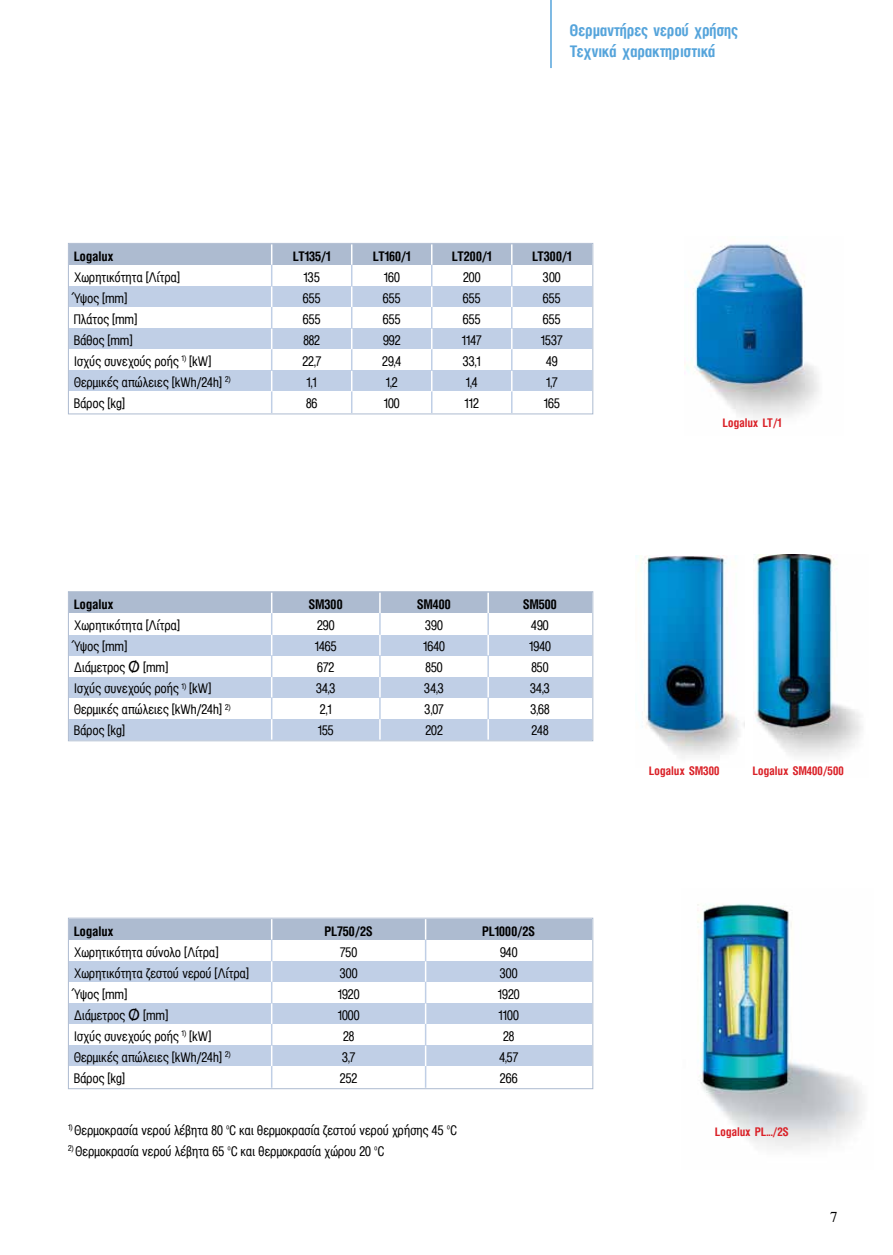
<style>
.page{position:relative;width:893px;height:1255px;background:#fff}
.page>*{position:absolute;margin:0;border:0;box-sizing:border-box;transform-origin:0 0}
.t1{font:700 18px/21px "Mg Helvetica Cond UC Pol";letter-spacing:-.01em;color:#55a4db}
.t2{font:15px/21px "Mg Helvetica Cond UC Pol";color:#000}
.t3{font:700 15px "Mg Helvetica Cond UC Pol";color:#000}
.t4{font:15px "Times";color:#000}
.t5{font:700 13.5px "Mg Helvetica Cond UC Pol";color:#da2128}
</style>
<div class="page">
<div style="left:68px;top:591px;width:525px;height:150px;background:#fff;border:1px solid #adbbd0"></div>
<div style="left:69px;top:592px;width:523px;height:21px;background:#adbbd0"></div>
<div style="left:69px;top:635px;width:523px;height:20px;background:#c0cfe6"></div>
<div style="left:69px;top:677px;width:523px;height:20px;background:#c0cfe6"></div>
<div style="left:69px;top:719px;width:523px;height:20px;background:#c0cfe6"></div>
<div style="left:68px;top:917px;width:525px;height:172px;background:#fff;border:1px solid #adbbd0"></div>
<div style="left:68px;top:243px;width:525px;height:171px;background:#fff;border:1px solid #adbbd0"></div>
<div style="left:69px;top:919px;width:523px;height:20px;background:#adbbd0"></div>
<div style="left:69px;top:244px;width:523px;height:21px;background:#adbbd0"></div>
<div style="left:69px;top:961px;width:523px;height:20px;background:#c0cfe6"></div>
<div style="left:69px;top:287px;width:523px;height:20px;background:#c0cfe6"></div>
<div style="left:69px;top:1003px;width:523px;height:20px;background:#c0cfe6"></div>
<div style="left:69px;top:329px;width:523px;height:20px;background:#c0cfe6"></div>
<div style="left:69px;top:1045px;width:523px;height:20px;background:#c0cfe6"></div>
<div style="left:69px;top:371px;width:523px;height:20px;background:#c0cfe6"></div>
<hr style="left:550px;top:0;width:2px;height:68px;background:#55a4db">
<img style="left:684px;top:244px;width:135px;height:174px">
<img style="left:753px;top:554px;width:110px;height:202px">
<img style="left:636px;top:555px;width:108px;height:203px">
<img style="left:697px;top:903px;width:166px;height:246px">
<svg style="left:271px;top:592px;width:1px;height:147px"></svg>
<hr style="left:379px;top:613px;width:2px;height:22px;background:#c0cfe6">
<hr style="left:379px;top:655px;width:2px;height:22px;background:#c0cfe6">
<hr style="left:379px;top:697px;width:2px;height:22px;background:#c0cfe6">
<hr style="left:379px;top:592px;width:2px;height:21px;background:#fff">
<hr style="left:379px;top:635px;width:2px;height:20px;background:#fff">
<hr style="left:379px;top:677px;width:2px;height:20px;background:#fff">
<hr style="left:379px;top:719px;width:2px;height:20px;background:#fff">
<hr style="left:487px;top:613px;width:2px;height:22px;background:#c0cfe6">
<hr style="left:487px;top:655px;width:2px;height:22px;background:#c0cfe6">
<hr style="left:487px;top:697px;width:2px;height:22px;background:#c0cfe6">
<hr style="left:487px;top:592px;width:2px;height:21px;background:#fff">
<hr style="left:487px;top:635px;width:2px;height:20px;background:#fff">
<hr style="left:487px;top:677px;width:2px;height:20px;background:#fff">
<hr style="left:487px;top:719px;width:2px;height:20px;background:#fff">
<svg style="left:271px;top:919px;width:1px;height:168px"></svg>
<svg style="left:271px;top:244px;width:1px;height:169px"></svg>
<svg style="left:425px;top:919px;width:1px;height:168px"></svg>
<svg style="left:351px;top:244px;width:1px;height:169px"></svg>
<svg style="left:431px;top:244px;width:1px;height:169px"></svg>
<hr style="left:511px;top:265px;width:2px;height:21px;background:#c0cfe6">
<hr style="left:511px;top:307px;width:2px;height:22px;background:#c0cfe6">
<hr style="left:511px;top:349px;width:2px;height:22px;background:#c0cfe6">
<hr style="left:511px;top:391px;width:2px;height:22px;background:#c0cfe6">
<hr style="left:511px;top:244px;width:2px;height:21px;background:#fff">
<hr style="left:511px;top:286px;width:2px;height:21px;background:#fff">
<hr style="left:511px;top:329px;width:2px;height:20px;background:#fff">
<hr style="left:511px;top:371px;width:2px;height:20px;background:#fff">
<p class="t1" style="left:570px;top:19px;width:170px">Θερμαντήρες νερού χρήσης<br>Τεχνικά χαρακτηριστικά</p>
<p class="t3" style="left:74px;top:248px;width:41px">Logalux</p>
<p class="t2" style="left:74px;top:266px;width:158px">Χωρητικότητα [Λίτρα]<br>Ύψος [mm]<br>Πλάτος [mm]<br>Βάθος [mm]<br>Ισχύς συνεχούς ροής <sup>1)</sup> [kW]<br>Θερμικές απώλειες [kWh/24h] <sup>2)<br></sup>Βάρος [kg]</p>
<p class="t3" style="left:293px;top:248px;width:38px">LT135/1</p>
<p class="t2" style="left:302px;top:266px;width:20px">135<br>655<br>655<br>882<br>22,7<br>1,1<br>86</p>
<p class="t3" style="left:373px;top:248px;width:39px">LT160/1</p>
<p class="t2" style="left:382px;top:266px;width:21px">160<br>655<br>655<br>992<br>29,4<br>1,2<br>100</p>
<p class="t3" style="left:452px;top:248px;width:41px">LT200/1</p>
<p class="t2" style="left:462px;top:266px;width:21px">200<br>655<br>655<br>1147<br>33,1<br>1,4<br>112</p>
<p class="t3" style="left:532px;top:248px;width:41px">LT300/1</p>
<p class="t2" style="left:541px;top:266px;width:23px;text-align:center">300<br>655<br>655<br>1537<br>49<br>1,7<br>165</p>
<p class="t3" style="left:74px;top:596px;width:41px">Logalux</p>
<p class="t2" style="left:74px;top:614px;width:158px">Χωρητικότητα [Λίτρα]<br>Ύψος [mm]<br>Διάμετρος [mm]<br>Ισχύς συνεχούς ροής <sup>1)</sup> [kW]<br>Θερμικές απώλειες [kWh/24h] <sup>2)<br></sup>Βάρος [kg]</p>
<p class="t3" style="left:309px;top:596px;width:35px">SM300</p>
<p class="t2" style="left:315px;top:614px;width:23px;text-align:center">290<br>1465<br>672<br>34,3<br>2,1<br>155</p>
<p class="t3" style="left:417px;top:596px;width:35px">SM400</p>
<p class="t2" style="left:423px;top:614px;width:23px">390<br>1640<br>850<br>34,3<br>3,07<br>202</p>
<p class="t3" style="left:523px;top:596px;width:35px">SM500</p>
<p class="t2" style="left:529px;top:614px;width:23px">490<br>1940<br>850<br>34,3<br>3,68<br>248</p>
<p class="t3" style="left:74px;top:922px;width:41px">Logalux</p>
<p class="t2" style="left:74px;top:941px;width:176px">Χωρητικότητα σύνολο [Λίτρα]<br>Χωρητικότητα ζεστού νερού [Λίτρα]<br>Ύψος [mm]<br>Διάμετρος [mm]<br>Ισχύς συνεχούς ροής <sup>1)</sup> [kW]<br>Θερμικές απώλειες [kWh/24h] <sup>2)<br></sup>Βάρος [kg]</p>
<p class="t3" style="left:325px;top:922px;width:49px">PL750/2S</p>
<p class="t2" style="left:338px;top:941px;width:23px;text-align:center">750<br>300<br>1920<br>1000<br>28<br>3,7<br>252</p>
<p class="t3" style="left:482px;top:922px;width:54px">PL1000/2S</p>
<p class="t2" style="left:498px;top:941px;width:23px;text-align:center">940<br>300<br>1920<br>1100<br>28<br>4,57<br>266</p>
<p class="t5" style="left:723px;top:415px;width:60px">Logalux LT/1</p>
<p class="t5" style="left:649px;top:763px;width:72px">Logalux SM300</p>
<p class="t5" style="left:753px;top:763px;width:93px">Logalux SM400/500</p>
<p class="t2" style="left:68px;top:1119px;width:390px"><sup>1)</sup> Θερμοκρασία νερού λέβητα 80 °C και θερμοκρασία ζεστού νερού χρήσης 45 °C</p>
<p class="t2" style="left:68px;top:1140px;width:318px"><sup>2)</sup> Θερμοκρασία νερού λέβητα 65 °C και θερμοκρασία χώρου 20 °C</p>
<p class="t5" style="left:715px;top:1124px;width:75px">Logalux PL.../2S</p>
<p class="t4" style="left:830px;top:1203px;width:9px">7</p>
</div>
